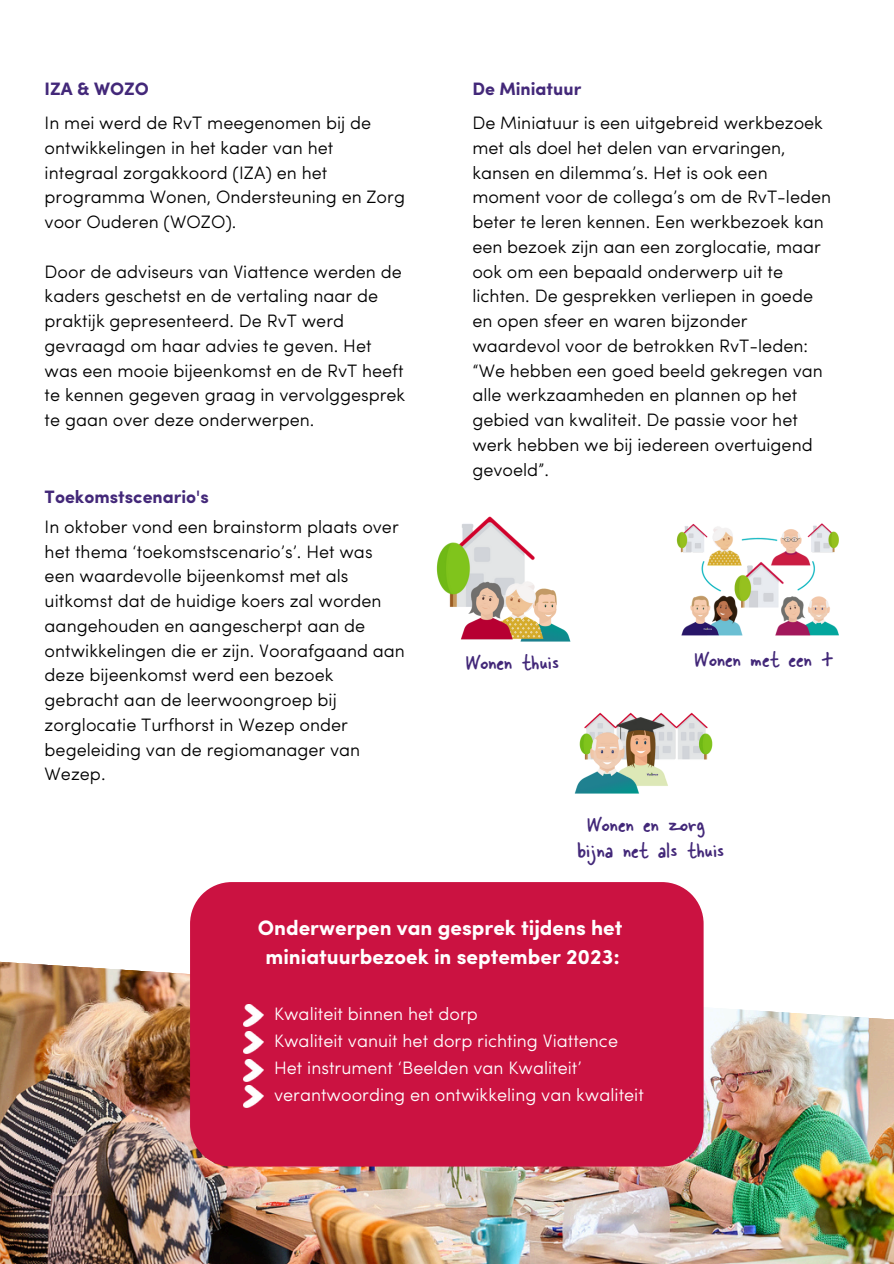
<style>
.page{position:relative;width:894px;height:1264px;background:#fff}
.page>*{position:absolute;margin:0;border:0;box-sizing:border-box;transform-origin:0 0}
.t1{font:25.95px/25.8px "Skippy Sharpie";color:#432879;text-align:center}
.t2{font:700 21px/29.2px "Sofia Pro";color:#fff;text-align:center}
.t3{font:300 18px/24.8px "Sofia Pro";color:#000}
.t4{font:300 18px "Sofia Pro";color:#fff}
.t5{font:700 18px "Sofia Pro";color:#432879}
</style>
<div class="page">
<img style="left:0;top:1031px;width:893px;height:232px">
<svg style="left:0;top:917px;width:893px;height:114px"></svg>
<div style="left:190px;top:882px;width:513px;height:284px;background:#cb1241"></div>
<img style="left:243px;top:1004px;width:21px;height:22px">
<img style="left:243px;top:1031px;width:21px;height:22px">
<img style="left:243px;top:1059px;width:21px;height:22px">
<img style="left:243px;top:1085px;width:21px;height:21px">
<img style="left:436px;top:516px;width:99px;height:76px">
<img style="left:689px;top:712px;width:24px;height:48px">
<img style="left:676px;top:523px;width:163px;height:113px">
<img style="left:563px;top:629px;width:8px;height:13px">
<img style="left:472px;top:560px;width:91px;height:82px">
<img style="left:600px;top:712px;width:89px;height:74px">
<img style="left:574px;top:713px;width:78px;height:81px">
<img style="left:446px;top:568px;width:84px;height:74px">
<p class="t5" style="left:45px;top:81px;width:106px">IZA &amp; WOZO</p>
<p class="t5" style="left:472px;top:81px;width:110px">De Miniatuur</p>
<h1 class="t3" style="left:45px;top:112px;width:362px">In mei werd de RvT meegenomen bij de ontwikkelingen in het kader van het integraal zorgakkoord (IZA) en het programma Wonen, Ondersteuning en Zorg voor Ouderen (WOZO).</h1>
<h2 class="t3" style="left:45px;top:261px;width:362px">Door de adviseurs van Viattence werden de kaders geschetst en de vertaling naar de praktijk gepresenteerd. De RvT werd gevraagd om haar advies te geven. Het was een mooie bijeenkomst en de RvT heeft te kennen gegeven graag in vervolggesprek te gaan over deze onderwerpen.</h2>
<p class="t5" style="left:45px;top:489px;width:165px">Toekomstscenario's</p>
<p class="t3" style="left:45px;top:516px;width:362px">In oktober vond een brainstorm plaats over het thema ‘toekomstscenario’s’. Het was een waardevolle bijeenkomst met als uitkomst dat de huidige koers zal worden aangehouden en aangescherpt aan de ontwikkelingen die er zijn. Voorafgaand aan deze bijeenkomst werd een bezoek gebracht aan de leerwoongroep bij zorglocatie Turfhorst in Wezep onder begeleiding van de regiomanager van Wezep.</p>
<p class="t3" style="left:472px;top:112px;width:360px">De Miniatuur is een uitgebreid werkbezoek met als doel het delen van ervaringen, kansen en dilemma’s. Het is ook een moment voor de collega’s om de RvT-leden beter te leren kennen. Een werkbezoek kan een bezoek zijn aan een zorglocatie, maar ook om een bepaald onderwerp uit te lichten. De gesprekken verliepen in goede en open sfeer en waren bijzonder waardevol voor de betrokken RvT-leden: “We hebben een goed beeld gekregen van alle werkzaamheden en plannen op het gebied van kwaliteit. De passie voor het werk hebben we bij iedereen overtuigend gevoeld”.</p>
<p class="t1" style="left:466px;top:645px;width:94px">Wonen thuis</p>
<p class="t1" style="left:694px;top:642px;width:140px">Wonen met een +</p>
<p class="t1" style="left:577px;top:807px;width:148px">Wonen en zorg bijna net als thuis</p>
<p class="t2" style="left:257px;top:914px;width:366px">Onderwerpen van gesprek tijdens het miniatuurbezoek in september 2023:</p>
<p class="t4" style="left:274px;top:1006px;width:205px">Kwaliteit binnen het dorp</p>
<p class="t4" style="left:274px;top:1033px;width:345px">Kwaliteit vanuit het dorp richting Viattence</p>
<h4 class="t4" style="left:274px;top:1060px;width:309px">Het instrument ‘Beelden van Kwaliteit’</h4>
<p class="t4" style="left:274px;top:1087px;width:371px">verantwoording en ontwikkeling van kwaliteit</p>
</div>
